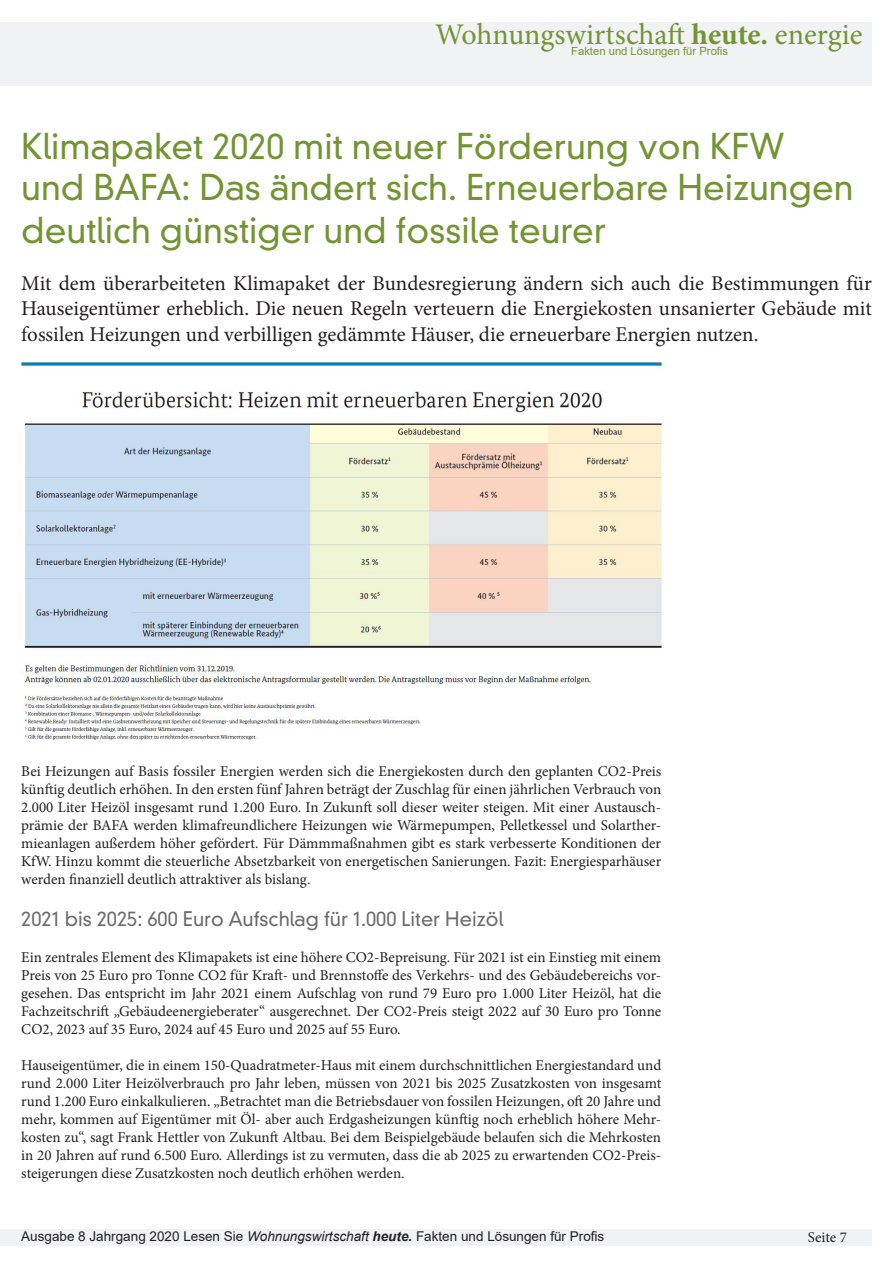
<style>
.page{position:relative;width:893px;height:1263px;background:#fff}
.page>*{position:absolute;margin:0;border:0;box-sizing:border-box;transform-origin:0 0}
.t1{font:300 34.5px/42.3px "DIN Neuzeit Grotesk Std";color:#739433}
.t2{font:30px "Minion Pro";color:#739433}
.t3{font:21px/25.2px "Minion Pro";color:#231f20;text-align:justify}
.t4{font:300 19.5px "DIN Neuzeit Grotesk Std";color:#6b6b6b}
.t5{font:15px/18px "Minion Pro";color:#231f20;text-align:justify}
.t6{font:13.5px "Arial";color:#231f20}
.t7{font:11.25px "Arial";color:#739433}
.s1{font-weight:700}
.s2{font-style:italic}
.s3{font-weight:700;font-style:italic}
</style>
<div class="page">
<div style="left:0;top:1229px;width:872px;height:17px;background:#f1f2f3"></div>
<div style="left:0;top:22px;width:872px;height:64px;background:#f1f2f3"></div>
<img style="left:21px;top:362px;width:640px;height:378px">
<p class="t2" style="left:435px;top:14px;width:429px">Wohnungswirtschaft <span class="s1">heute.</span> energie</p>
<p class="t7" style="left:571px;top:43px;width:158px">Fakten und Lösungen für Profis</p>
<p class="t1" style="left:21px;top:125px;width:834px">Klimapaket 2020 mit neuer Förderung von KFW und BAFA: Das ändert sich. Erneuerbare Heizungen deutlich günstiger und fossile teurer</p>
<p class="t3" style="left:21px;top:271px;width:852px">Mit dem überarbeiteten Klimapaket der Bundesregierung ändern sich auch die Bestimmungen für Hauseigentümer erheblich. Die neuen Regeln verteuern die Energiekosten unsanierter Gebäude mit fossilen Heizungen und verbilligen gedämmte Häuser, die erneuerbare Energien nutzen.</p>
<p class="t5" style="left:21px;top:763px;width:641px">Bei Heizungen auf Basis fossiler Energien werden sich die Energiekosten durch den geplanten CO2-Preis künftig deutlich erhöhen. In den ersten fünf Jahren beträgt der Zuschlag für einen jährlichen Verbrauch von 2.000 Liter Heizöl insgesamt rund 1.200 Euro. In Zukunft soll dieser weiter steigen. Mit einer Austausch&shy;prämie der BAFA werden klimafreundlichere Heizungen wie Wärmepumpen, Pelletkessel und Solarther&shy;mieanlagen außerdem höher gefördert. Für Dämmmaßnahmen gibt es stark verbesserte Konditionen der KfW. Hinzu kommt die steuerliche Absetzbarkeit von energetischen Sanierungen. Fazit: Energiesparhäuser werden finanziell deutlich attraktiver als bislang.</p>
<p class="t4" style="left:21px;top:907px;width:484px">2021 bis 2025: 600 Euro Aufschlag für 1.000 Liter Heizöl</p>
<p class="t5" style="left:21px;top:948px;width:641px">Ein zentrales Element des Klimapakets ist eine höhere CO2-Bepreisung. Für 2021 ist ein Einstieg mit einem Preis von 25 Euro pro Tonne CO2 für Kraft- und Brennstoffe des Verkehrs- und des Gebäudebereichs vor&shy;gesehen. Das entspricht im Jahr 2021 einem Aufschlag von rund 79 Euro pro 1.000 Liter Heizöl, hat die Fachzeitschrift „Gebäudeenergieberater“ ausgerechnet. Der CO2-Preis steigt 2022 auf 30 Euro pro Tonne CO2, 2023 auf 35 Euro, 2024 auf 45 Euro und 2025 auf 55 Euro.</p>
<p class="t5" style="left:21px;top:1056px;width:641px">Hauseigentümer, die in einem 150-Quadratmeter-Haus mit einem durchschnittlichen Energiestandard und rund 2.000 Liter Heizölverbrauch pro Jahr leben, müssen von 2021 bis 2025 Zusatzkosten von insgesamt rund 1.200 Euro einkalkulieren. „Betrachtet man die Betriebsdauer von fossilen Heizungen, oft 20 Jahre und mehr, kommen auf Eigentümer mit Öl- aber auch Erdgasheizungen künftig noch erheblich höhere Mehr&shy;kosten zu“, sagt Frank Hettler von Zukunft Altbau. Bei dem Beispielgebäude belaufen sich die Mehrkosten in 20 Jahren auf rund 6.500 Euro. Allerdings ist zu vermuten, dass die ab 2025 zu erwartenden CO2-Preis&shy;steigerungen diese Zusatzkosten noch deutlich erhöhen werden.</p>
<p class="t6" style="left:21px;top:1226px;width:585px">Ausgabe 8 Jahrgang 2020 Lesen Sie <span class="s2">Wohnungswirtschaft</span> <span class="s3">heute.</span> Fakten und Lösungen für Profis</p>
<p class="t5" style="left:808px;top:1229px;width:40px">Seite 7</p>
</div>
